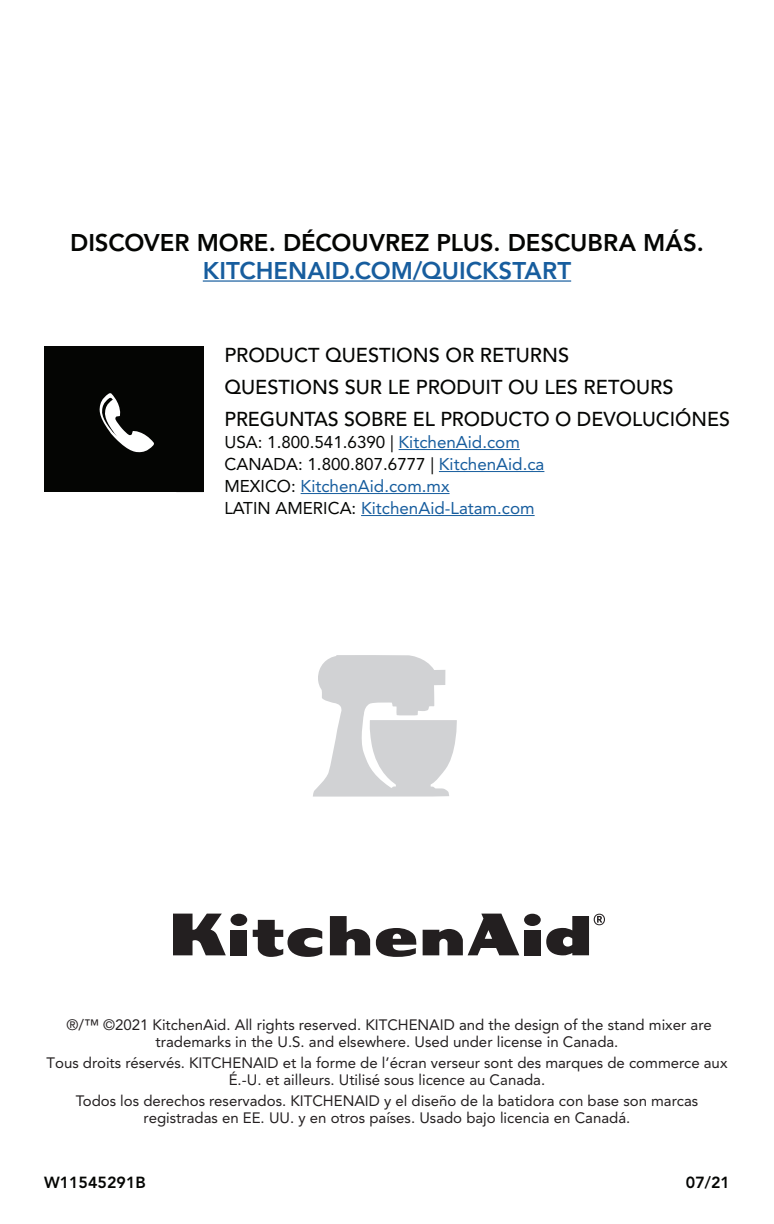
<style>
.page{position:relative;width:774px;height:1224px;background:#fff}
.page>*{position:absolute;margin:0;border:0;box-sizing:border-box;transform-origin:0 0}
.Discover_More___h2{font:800 24px/28px "Avenir LT Std";color:#040503;text-align:center}
.Product_Questions{font:500 20px/32px "Avenir LT Std";color:#040503}
.Phone_Number_Website{font:17px "Avenir LT Std";color:#040503}
.Phone_Number_Website-2{font:17px "Avenir LT Std";color:#175d9e}
.Part_Number___p{font:800 16px "Avenir LT Std";color:#040503}
.t1{font:15px/17px "Avenir LT Std";color:#231f20;text-align:center}
.s1{color:#175d9e}
.s2{color:#040503}
</style>
<div class="page">
<div style="left:231px;top:930px;width:16px;height:25px;background:#231f20"></div>
<div style="left:231px;top:914px;width:16px;height:12px;background:#231f20;border-radius:50%"></div>
<svg style="left:376px;top:928px;width:41px;height:29px"></svg>
<svg style="left:330px;top:916px;width:40px;height:39px"></svg>
<div style="left:524px;top:930px;width:17px;height:25px;background:#231f20"></div>
<div style="left:524px;top:914px;width:17px;height:12px;background:#231f20;border-radius:50%"></div>
<svg style="left:423px;top:914px;width:96px;height:41px"></svg>
<svg style="left:173px;top:914px;width:53px;height:41px"></svg>
<svg style="left:253px;top:920px;width:69px;height:37px"></svg>
<svg style="left:546px;top:914px;width:59px;height:41px"></svg>
<hr style="left:203px;top:280px;width:368px;height:2px;background:#175d9e">
<div style="left:44px;top:347px;width:160px;height:145px;background:#040503"></div>
<svg style="left:99px;top:393px;width:55px;height:60px"></svg>
<hr style="left:399px;top:449px;width:121px;height:1px;background:#175d9e">
<hr style="left:439px;top:471px;width:105px;height:1px;background:#175d9e">
<hr style="left:301px;top:493px;width:149px;height:1px;background:#175d9e">
<hr style="left:361px;top:515px;width:174px;height:1px;background:#175d9e">
<svg style="left:313px;top:655px;width:144px;height:142px"></svg>
<p class="Discover_More___h2" style="left:70px;top:228px;width:635px">DISCOVER MORE. DÉCOUVREZ PLUS. DESCUBRA MÁS.<br><span class="s1">KITCHENAID.COM/QUICKSTART</span></p>
<p class="Product_Questions" style="left:224px;top:339px;width:507px">PRODUCT QUESTIONS OR RETURNS<br>QUESTIONS SUR LE PRODUIT OU LES RETOURS<br>PREGUNTAS SOBRE EL PRODUCTO O DEVOLUCIÓNES</p>
<p class="Phone_Number_Website" style="left:224px;top:432px;width:297px">USA: 1.800.541.6390 | <span class="s1">KitchenAid.com</span></p>
<p class="Phone_Number_Website" style="left:224px;top:454px;width:322px">CANADA: 1.800.807.6777 | <span class="s1">KitchenAid.ca</span></p>
<p class="Phone_Number_Website-2" style="left:224px;top:476px;width:227px"><span class="s2">MEXICO:</span> KitchenAid.com.mx</p>
<p class="Phone_Number_Website-2" style="left:224px;top:498px;width:312px"><span class="s2">LATIN AMERICA:</span> KitchenAid-Latam.com</p>
<p class="t1" style="left:66px;top:1017px;width:647px">®/™ ©2021 KitchenAid. All rights reserved. KITCHENAID and the design of the stand mixer are trademarks in the U.S. and elsewhere. Used under license in Canada.</p>
<p class="t1" style="left:47px;top:1055px;width:682px">Tous droits réservés. KITCHENAID et la forme de l’écran verseur sont des marques de commerce aux<br>É.-U. et ailleurs. Utilisé sous licence au Canada.</p>
<p class="t1" style="left:76px;top:1093px;width:624px">Todos los derechos reservados. KITCHENAID y el diseño de la batidora con base son marcas registradas en EE. UU. y en otros países. Usado bajo licencia en Canadá.</p>
<p class="Part_Number___p" style="left:44px;top:1173px;width:103px">W11545291B</p>
<p class="Part_Number___p" style="left:686px;top:1173px;width:46px">07/21</p>
</div>
